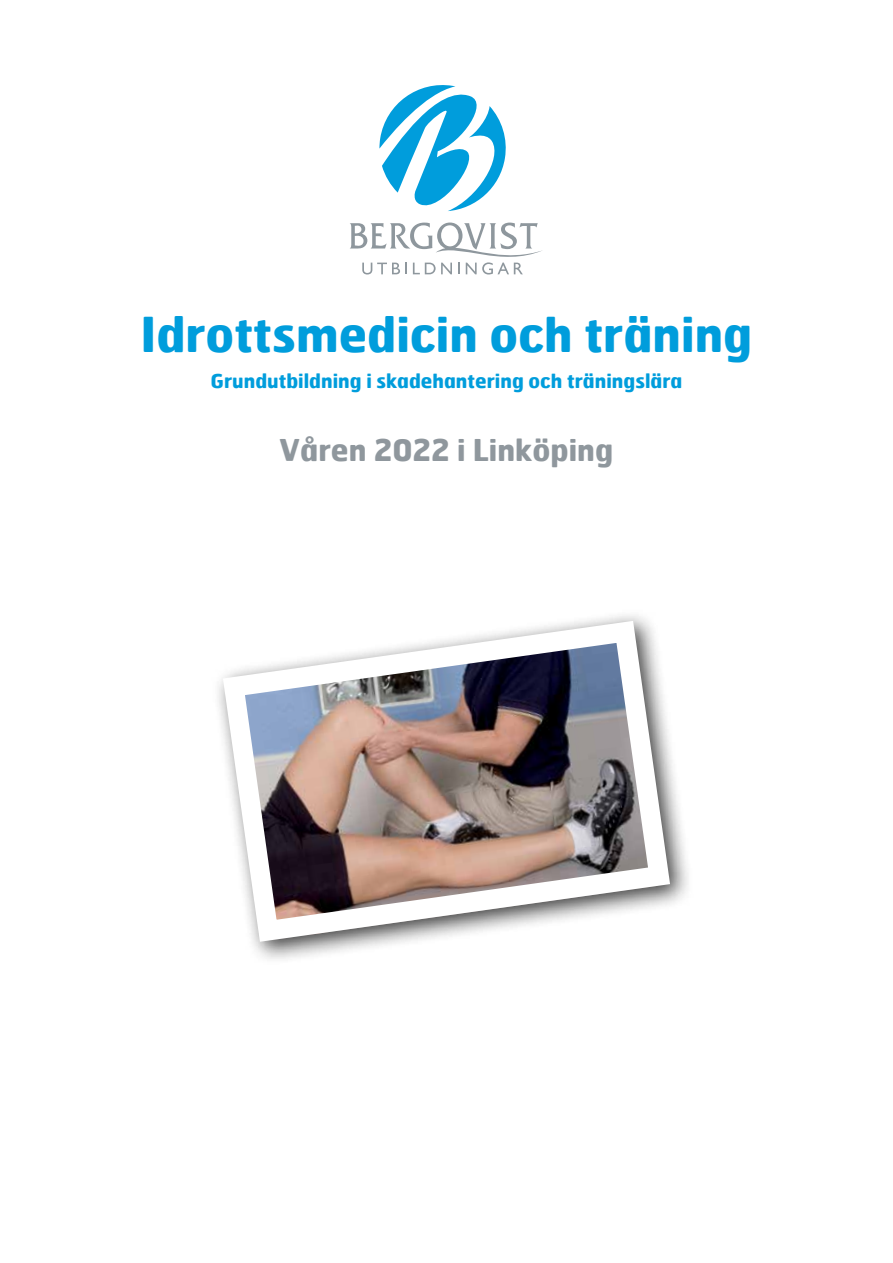
<style>
.page{position:relative;width:893px;height:1263px;background:#fff}
.page>*{position:absolute;margin:0;border:0;box-sizing:border-box;transform-origin:0 0}
.t1{font:700 48px "Hermes";color:#009ddc}
.t2{font:700 30px "Hermes";color:#8f979d}
.t3{font:700 19.5px "Hermes";color:#009ddc}
</style>
<div class="page">
<svg style="left:218px;top:615px;width:463px;height:338px"></svg>
<svg style="left:379px;top:85px;width:127px;height:127px"></svg>
<svg style="left:350px;top:222px;width:192px;height:52px"></svg>
<h1 class="t1" style="left:141px;top:303px;width:613px">Idrottsmedicin och träning</h1>
<p class="t3" style="left:211px;top:368px;width:473px">Grundutbildning i skadehantering och träningslära</p>
<h2 class="t2" style="left:280px;top:430px;width:335px">Våren 2022 i Linköping</h2>
</div>
